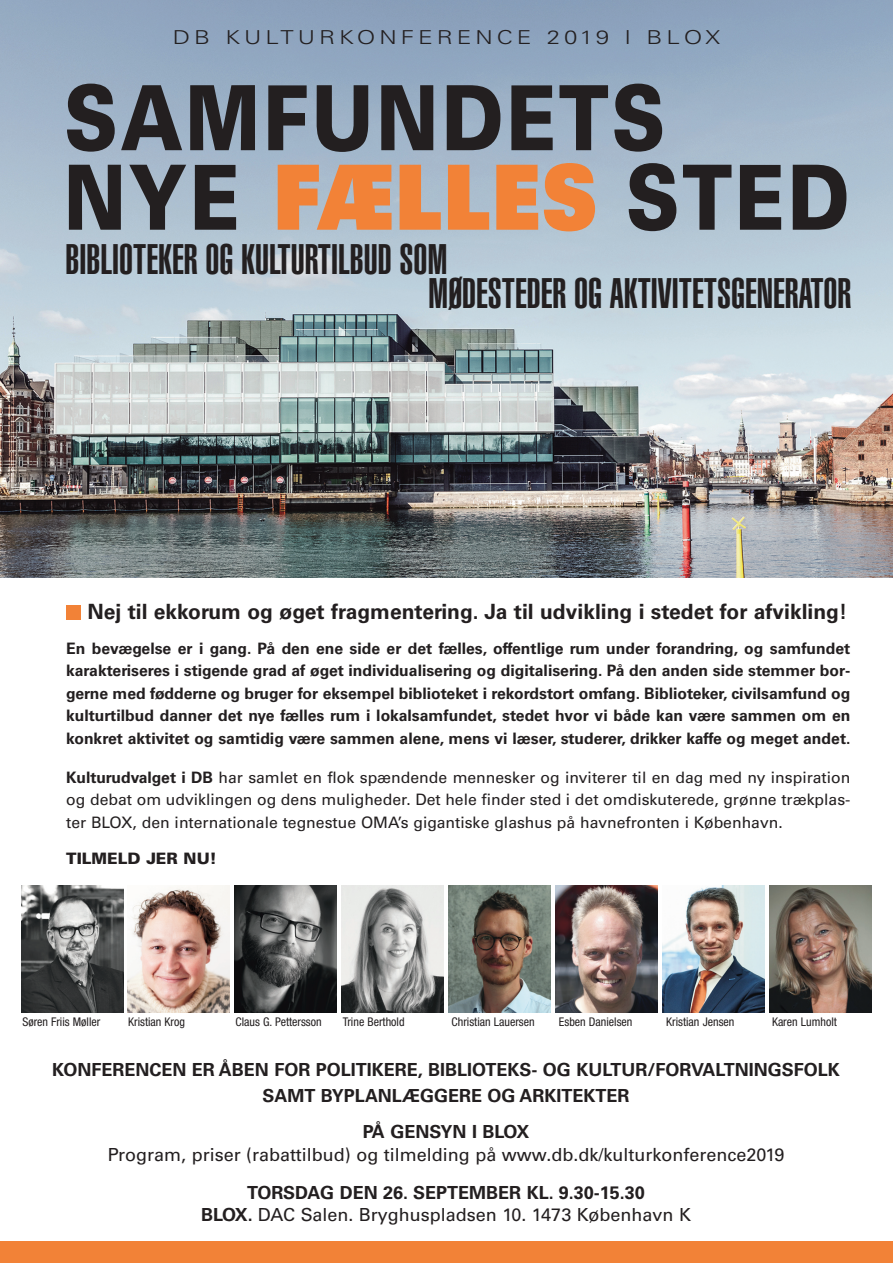
<style>
.page{position:relative;width:893px;height:1263px;background:#fff}
.page>*{position:absolute;margin:0;border:0;box-sizing:border-box;transform-origin:0 0}
.t1{font:900 90px/79.5px "Univers LT Std";letter-spacing:.035em;color:#231f20;scale:.83 1}
.t2{font:42px/34.3px "Helvetica LT Std Ultra Comp";color:#231f20}
.t3{font:700 21px "Univers LT Std";color:#231f20}
.t4{font:300 19.2px "Univers LT Std";letter-spacing:.165em;color:#231f20;scale:1.25 1}
.t5{font:700 18px/25.5px "Univers LT Std";color:#231f20;text-align:center}
.t6{font:18px "Univers LT Std";color:#231f20}
.t7{font:700 15.75px/22.5px "Univers LT Std";color:#231f20;text-align:justify}
.t8{font:15.75px/22.5px "Univers LT Std";color:#231f20;text-align:justify}
.t9{font:900 15.75px "Univers LT Std";color:#231f20}
.t10{font:condensed 12px "Helvetica Neue LT Std";color:#231f20}
.s1{font-family:"Univers LT Std X Black";font-weight:400;color:#f28237}
.s2{font-weight:700}
.s3{font-weight:400}
</style>
<div class="page">
<img style="left:0;top:0;width:893px;height:577px">
<div style="left:0;top:1242px;width:893px;height:21px;background:#f28237"></div>
<div style="left:66px;top:605px;width:15px;height:15px;background:#f28237"></div>
<img style="left:21px;top:885px;width:102px;height:128px">
<img style="left:127px;top:885px;width:102px;height:128px">
<img style="left:234px;top:885px;width:102px;height:128px">
<img style="left:341px;top:885px;width:102px;height:128px">
<img style="left:449px;top:885px;width:101px;height:128px">
<img style="left:556px;top:885px;width:102px;height:128px">
<img style="left:663px;top:885px;width:102px;height:128px">
<img style="left:770px;top:885px;width:102px;height:128px">
<p class="t4" style="left:173px;top:26px;width:440px">DB KULTURKONFERENCE 2019 I BLOX</p>
<h1 class="t1" style="left:64px;top:79px;width:948px">SAMFUNDETS<br>NYE <span class="s1">FÆLLES</span> STED</h1>
<h2 class="t2" style="left:428px;top:242px;width:425px;text-indent:-363px">BIBLIOTEKER OG KULTURTILBUD SOM<br>MØDESTEDER OG AKTIVITETSGENERATOR</h2>
<h3 class="t3" style="left:87px;top:604px;width:761px">Nej til ekkorum og øget fragmentering. Ja til udvikling i stedet for afvikling!</h3>
<p class="t7" style="left:66px;top:638px;width:786px">En bevægelse er i gang. På den ene side er det fælles, offentlige rum under forandring, og samfundet karakteriseres i stigende grad af øget individualisering og digitalisering. På den anden side stemmer bor&shy;gerne med fødderne og bruger for eksempel biblioteket i rekordstort omfang. Biblioteker, civilsamfund og kulturtilbud danner det nye fælles rum i lokalsamfundet, stedet hvor vi både kan være sammen om en konkret aktivitet og samtidig være sammen alene, mens vi læser, studerer, drikker kaffe og meget andet.</p>
<p class="t8" style="left:66px;top:767px;width:786px"><span class="s2">Kulturudvalget i DB</span> har samlet en flok spændende mennesker og inviterer til en dag med ny inspiration og debat om udviklingen og dens muligheder. Det hele finder sted i det omdiskuterede, grønne trækplas&shy;ter BLOX, den internationale tegnestue OMA’s gigantiske glashus på havnefronten i København.</p>
<p class="t9" style="left:66px;top:849px;width:152px">TILMELD JER NU!</p>
<p class="t10" style="left:22px;top:1017px;width:80px">Søren Friis Møller</p>
<p class="t10" style="left:128px;top:1017px;width:58px">Kristian Krog</p>
<p class="t10" style="left:235px;top:1017px;width:88px">Claus G. Pettersson</p>
<p class="t10" style="left:343px;top:1017px;width:63px">Trine Berthold</p>
<p class="t10" style="left:452px;top:1017px;width:85px">Christian Lauersen</p>
<p class="t10" style="left:559px;top:1017px;width:75px">Esben Danielsen</p>
<p class="t10" style="left:666px;top:1017px;width:70px">Kristian Jensen</p>
<p class="t10" style="left:772px;top:1017px;width:66px">Karen Lumholt</p>
<p class="t5" style="left:52px;top:1059px;width:789px">KONFERENCEN ER ÅBEN FOR POLITIKERE, BIBLIOTEKS- OG KULTUR/FORVALTNINGSFOLK<br>SAMT BYPLANLÆGGERE OG ARKITEKTER</p>
<p class="t5" style="left:363px;top:1120px;width:168px">PÅ GENSYN I BLOX</p>
<p class="t6" style="left:108px;top:1148px;width:678px">Program, priser (rabattilbud) og tilmelding på www.db.dk/kulturkonference2019</p>
<p class="t5" style="left:201px;top:1183px;width:491px;line-height:22.5px">TORSDAG DEN 26. SEPTEMBER KL. 9.30-15.30<br>BLOX. <span class="s3">DAC Salen. Bryghuspladsen 10. 1473 København K</span></p>
</div>
